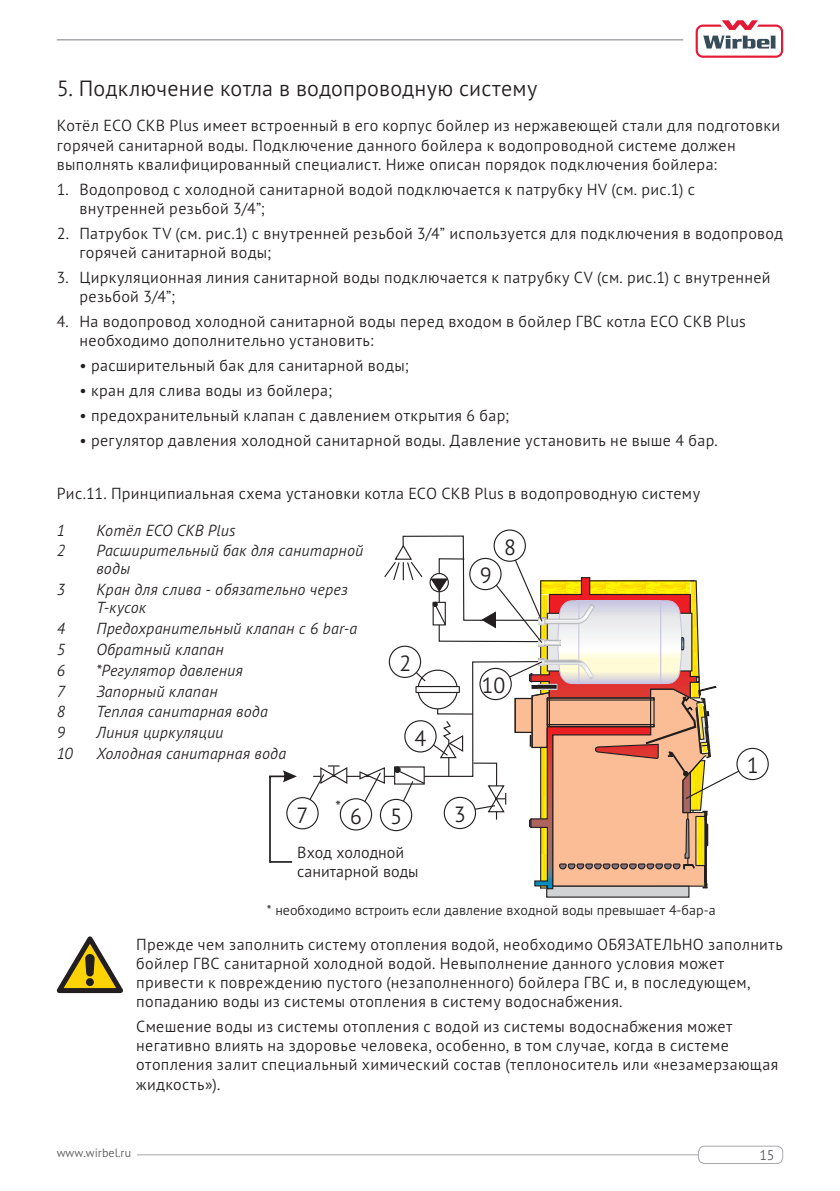
<style>
.page{position:relative;width:840px;height:1191px;background:#fff}
.page>*{position:absolute;margin:0;border:0;box-sizing:border-box;transform-origin:0 0}
.t1{font:300 22px "PT Sans Pro";letter-spacing:.005em;color:#231f20}
.t2{font:300 16px/19.2px "PT Sans Pro";letter-spacing:.02em;color:#231f20}
.t3{font:italic 300 16px/18px "PT Sans Pro";letter-spacing:.01em;color:#231f20}
.t4{font:300 16px/19.2px "PT Sans Pro";color:#231f20}
.t5{font:300 14px "PT Sans Pro";color:#231f20}
.t6{font:300 14px "PT Sans Pro";color:#57585a}
.t7{font:300 12px "PT Sans Pro";color:#57585a}
</style>
<div class="page">
<svg style="left:695px;top:20px;width:87px;height:38px"></svg>
<hr style="left:137px;top:1154px;width:561px;height:1px;background:#a8a9ad">
<hr style="left:57px;top:39px;width:625px;height:2px;background:#a8a9ad">
<div style="left:697px;top:1145px;width:85px;height:19px;border:1px solid #a8a9ad;border-radius:6px"></div>
<svg style="left:269px;top:770px;width:28px;height:92px"></svg>
<div style="left:736px;top:748px;width:32px;height:32px;border:1px solid #231f20;border-radius:50%"></div>
<div style="left:286px;top:797px;width:32px;height:32px;border:1px solid #231f20;border-radius:50%"></div>
<div style="left:493px;top:529px;width:32px;height:33px;border:1px solid #231f20;border-radius:50%"></div>
<svg style="left:308px;top:535px;width:431px;height:361px"></svg>
<svg style="left:56px;top:936px;width:67px;height:58px"></svg>
<h1 class="t1" style="left:57px;top:74px;width:481px">5. Подключение котла в водопроводную систему</h1>
<p class="t2" style="left:57px;top:116px;width:724px">Котёл ЕСО СКВ Plus имеет встроенный в его корпус бойлер из нержавеющей стали для подготовки горячей санитарной воды. Подключение данного бойлера к водопроводной системе должен выполнять квалифицированный специалист. Ниже описан порядок подключения бойлера:</p>
<p class="t2" style="left:79px;top:179px;width:616px;text-indent:-23px">1. Водопровод с холодной санитарной водой подключается к патрубку HV (см. рис.1) с внутренней резьбой 3/4”;</p>
<p class="t2" style="left:79px;top:223px;width:704px;text-indent:-23px">2. Патрубок TV (см. рис.1) с внутренней резьбой 3/4” используется для подключения в водопровод горячей санитарной воды;</p>
<p class="t2" style="left:79px;top:267px;width:692px;text-indent:-23px">3. Циркуляционная линия санитарной воды подключается к патрубку CV (см. рис.1) с внутренней резьбой 3/4”;</p>
<p class="t2" style="left:79px;top:311px;width:667px;text-indent:-23px">4. На водопровод холодной санитарной воды перед входом в бойлер ГВС котла ЕСО СКВ Plus необходимо дополнительно установить:</p>
<p class="t2" style="left:79px;top:355px;width:330px">• расширительный бак для санитарной воды;</p>
<p class="t2" style="left:79px;top:380px;width:254px">• кран для слива воды из бойлера;</p>
<p class="t2" style="left:79px;top:405px;width:430px">• предохранительный клапан с давлением открытия 6 бар;</p>
<p class="t2" style="left:79px;top:430px;width:639px">• регулятор давления холодной санитарной воды. Давление установить не выше 4 бар.</p>
<p class="t2" style="left:57px;top:483px;width:644px">Рис.11. Принципиальная схема установки котла ЕСО СКВ Plus в водопроводную систему</p>
<p class="t3" style="left:57px;top:520px;width:10px">1</p>
<p class="t3" style="left:96px;top:520px;width:140px">Котёл ЕСО СКВ Plus</p>
<p class="t3" style="left:57px;top:541px;width:10px">2</p>
<p class="t3" style="left:96px;top:541px;width:268px">Расширительный бак для санитарной воды</p>
<p class="t3" style="left:57px;top:580px;width:10px">3</p>
<p class="t3" style="left:96px;top:580px;width:253px">Кран для слива - обязательно через<br>T-кусок</p>
<p class="t3" style="left:57px;top:619px;width:10px">4</p>
<p class="t3" style="left:96px;top:619px;width:262px">Предохранительный клапан с 6 bar-a</p>
<p class="t3" style="left:57px;top:640px;width:10px">5</p>
<p class="t3" style="left:96px;top:640px;width:129px">Обратный клапан</p>
<p class="t3" style="left:57px;top:660px;width:10px">6</p>
<p class="t3" style="left:96px;top:660px;width:148px">*Регулятор давления</p>
<p class="t3" style="left:57px;top:681px;width:10px">7</p>
<p class="t3" style="left:96px;top:681px;width:123px">Запорный клапан</p>
<p class="t3" style="left:57px;top:702px;width:10px">8</p>
<p class="t3" style="left:96px;top:702px;width:173px">Теплая санитарная вода</p>
<p class="t3" style="left:57px;top:723px;width:10px">9</p>
<p class="t3" style="left:96px;top:723px;width:128px">Линия циркуляции</p>
<p class="t3" style="left:57px;top:744px;width:17px">10</p>
<p class="t3" style="left:96px;top:744px;width:191px">Холодная санитарная вода</p>
<p class="t2" style="left:335px;top:796px;width:7px">*</p>
<h1 class="t1" style="left:399px;top:649px;width:13px">2</h1>
<h1 class="t1" style="left:414px;top:723px;width:13px">4</h1>
<h1 class="t1" style="left:296px;top:800px;width:13px">7</h1>
<h1 class="t1" style="left:350px;top:801px;width:13px">6</h1>
<h1 class="t1" style="left:390px;top:802px;width:13px">5</h1>
<p class="t4" style="left:297px;top:842px;width:123px">Вход холодной санитарной воды</p>
<h1 class="t1" style="left:479px;top:561px;width:13px">9</h1>
<h1 class="t1" style="left:503px;top:533px;width:13px">8</h1>
<h1 class="t1" style="left:481px;top:671px;width:25px">10</h1>
<h1 class="t1" style="left:454px;top:800px;width:13px">3</h1>
<p class="t5" style="left:266px;top:901px;width:450px">* необходимо встроить если давление входной воды превышает 4-бар-а</p>
<h1 class="t1" style="left:746px;top:751px;width:13px">1</h1>
<p class="t2" style="left:136px;top:933px;width:647px">Прежде чем заполнить систему отопления водой, необходимо ОБЯЗАТЕЛЬНО заполнить бойлер ГВС санитарной холодной водой. Невыполнение данного условия может привести к повреждению пустого (незаполненного) бойлера ГВС и, в последующем, попаданию воды из системы отопления в систему водоснабжения.</p>
<p class="t2" style="left:136px;top:1016px;width:643px">Смешение воды из системы отопления с водой из системы водоснабжения может негативно влиять на здоровье человека, особенно, в том случае, когда в системе отопления залит специальный химический состав (теплоноситель или «незамерзающая жидкость»).</p>
<p class="t7" style="left:57px;top:1145px;width:76px">www.wirbel.ru</p>
<p class="t6" style="left:759px;top:1145px;width:17px">15</p>
</div>
